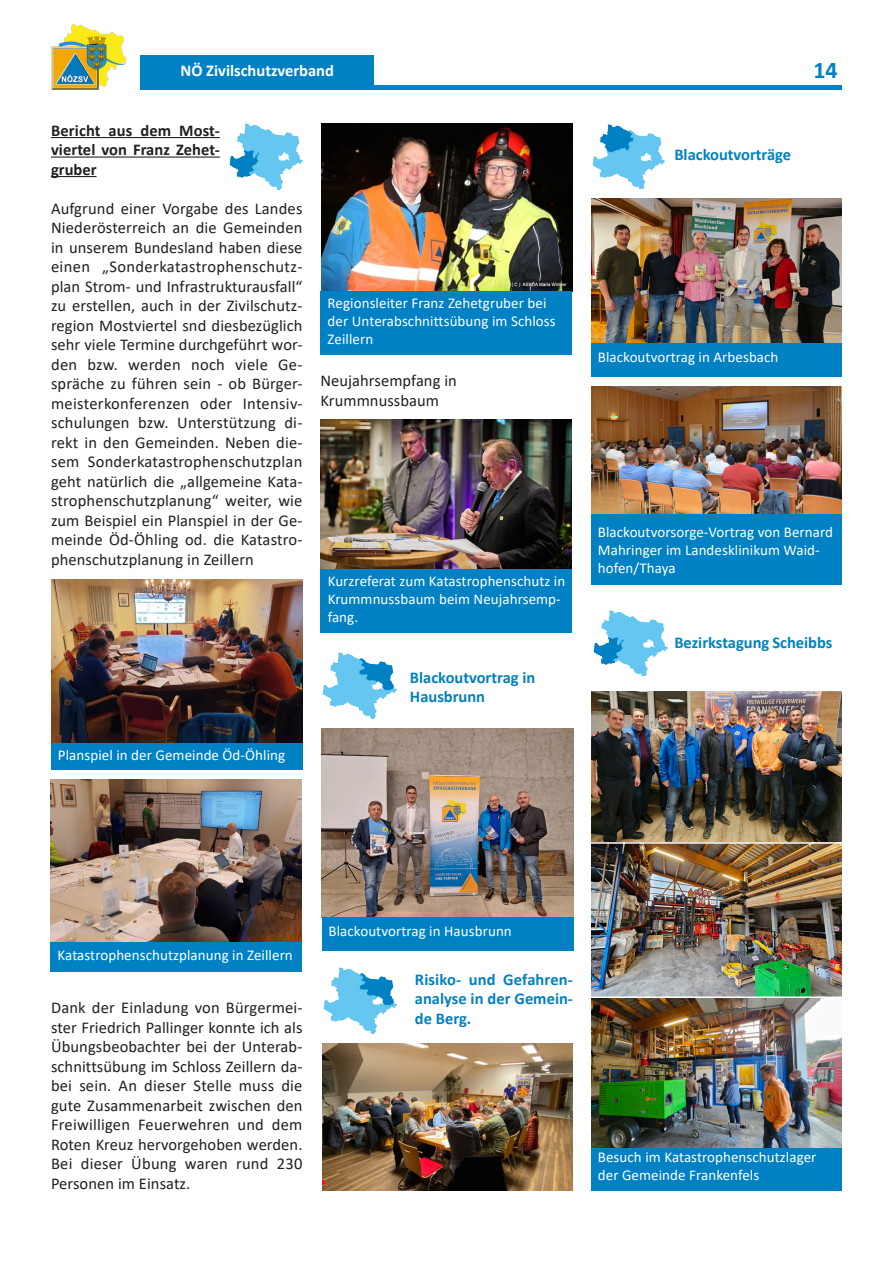
<style>
.page{position:relative;width:893px;height:1263px;background:#fff}
.page>*{position:absolute;margin:0;border:0;box-sizing:border-box;transform-origin:0 0}
.t1{font:700 24px "Calibri";color:#0081c4}
.t2{font:16.5px/19.5px "Calibri";letter-spacing:.005em;color:#231f20;text-align:justify}
.t3{font:700 16.5px/19.5px "Calibri";color:#0081c0;text-align:justify}
.t4{font:700 16.5px/19.5px "Calibri";letter-spacing:.005em;color:#231f20;text-align:justify}
.t5{font:700 16.5px "Calibri";color:#fff}
.t6{font:15px/18px "Calibri";letter-spacing:.005em;color:#fff}
</style>
<div class="page">
<hr style="left:51px;top:137px;width:169px;height:1px;background:#231f20">
<hr style="left:51px;top:157px;width:169px;height:1px;background:#231f20">
<hr style="left:51px;top:176px;width:46px;height:1px;background:#231f20">
<img style="left:51px;top:579px;width:252px;height:164px">
<div style="left:51px;top:743px;width:252px;height:27px;background:#0081c4"></div>
<img style="left:229px;top:123px;width:74px;height:66px">
<img style="left:51px;top:780px;width:251px;height:162px">
<div style="left:51px;top:942px;width:251px;height:30px;background:#0081c4"></div>
<img style="left:591px;top:199px;width:251px;height:144px">
<img style="left:592px;top:124px;width:72px;height:65px">
<div style="left:591px;top:343px;width:251px;height:34px;background:#0081c4"></div>
<img style="left:591px;top:387px;width:251px;height:128px">
<div style="left:591px;top:515px;width:251px;height:70px;background:#0081c4"></div>
<img style="left:323px;top:967px;width:74px;height:66px">
<img style="left:322px;top:1043px;width:251px;height:148px">
<img style="left:321px;top:124px;width:251px;height:167px">
<div style="left:321px;top:291px;width:251px;height:63px;background:#0081c4"></div>
<img style="left:321px;top:419px;width:251px;height:150px">
<div style="left:320px;top:569px;width:252px;height:63px;background:#0081c4"></div>
<img style="left:322px;top:728px;width:251px;height:189px">
<img style="left:322px;top:652px;width:75px;height:66px">
<div style="left:322px;top:917px;width:251px;height:34px;background:#0081c4"></div>
<img style="left:593px;top:610px;width:71px;height:66px">
<img style="left:591px;top:692px;width:251px;height:455px">
<div style="left:591px;top:1147px;width:251px;height:44px;background:#0081c4"></div>
<hr style="left:581px;top:842px;width:270px;height:2px;background:#fff">
<hr style="left:581px;top:996px;width:270px;height:2px;background:#fff">
<img style="left:51px;top:24px;width:76px;height:66px">
<hr style="left:140px;top:85px;width:702px;height:4px;background:#0081c4">
<div style="left:140px;top:56px;width:234px;height:33px;background:#0081c4"></div>
<p class="t5" style="left:180px;top:59px;width:155px">NÖ Zivilschutzverband</p>
<h1 class="t1" style="left:813px;top:53px;width:26px">14</h1>
<p class="t4" style="left:51px;top:120px;width:170px">Bericht aus dem Most&shy;viertel von Franz Zehet&shy;gruber</p>
<p class="t2" style="left:51px;top:198px;width:253px">Aufgrund einer Vorgabe des Landes Niederösterreich an die Gemeinden in unserem Bundesland haben diese einen „Sonderkatastrophenschutz&shy;plan Strom- und Infrastrukturausfall“ zu erstellen, auch in der Zivilschutz&shy;region Mostviertel snd diesbezüglich sehr viele Termine durchgeführt wor&shy;den bzw. werden noch viele Ge&shy;spräche zu führen sein - ob Bürger&shy;meisterkonferenzen oder Intensiv&shy;schulungen bzw. Unterstützung di&shy;rekt in den Gemeinden. Neben die&shy;sem Sonderkatastrophenschutzplan geht natürlich die „allgemeine Kata&shy;strophenschutzplanung“ weiter, wie zum Beispiel ein Planspiel in der Ge&shy;meinde Öd-Öhling od. die Katastro&shy;phenschutzplanung in Zeillern</p>
<p class="t6" style="left:58px;top:746px;width:229px">Planspiel in der Gemeinde Öd-Öhling</p>
<p class="t6" style="left:328px;top:294px;width:230px">Regionsleiter Franz Zehetgruber bei der Unterabschnittsübung im Schloss<br>Zeillern</p>
<p class="t2" style="left:320px;top:370px;width:138px">Neujahrsempfang in</p>
<p class="t2" style="left:320px;top:390px;width:120px">Krummnussbaum</p>
<p class="t6" style="left:328px;top:572px;width:239px">Kurzreferat zum Katastrophenschutz in<br>Krummnussbaum beim Neujahrsemp&shy;fang.</p>
<p class="t3" style="left:410px;top:667px;width:127px">Blackoutvortrag in<br>Hausbrunn</p>
<p class="t3" style="left:674px;top:144px;width:118px">Blackoutvorträge</p>
<p class="t6" style="left:598px;top:348px;width:182px">Blackoutvortrag in Arbesbach</p>
<p class="t6" style="left:598px;top:522px;width:237px">Blackoutvorsorge-Vortrag von Bernard<br>Mahringer im Landesklinikum Waid&shy;hofen/Thaya</p>
<p class="t3" style="left:674px;top:633px;width:160px">Bezirkstagung Scheibbs</p>
<p class="t6" style="left:58px;top:945px;width:237px">Katastrophenschutzplanung in Zeillern</p>
<p class="t2" style="left:51px;top:998px;width:253px">Dank der Einladung von Bürgermei&shy;ster Friedrich Pallinger konnte ich als Übungsbeobachter bei der Unterab&shy;schnittsübung im Schloss Zeillern da&shy;bei sein. An dieser Stelle muss die gute Zusammenarbeit zwischen den Freiwilligen Feuerwehren und dem Roten Kreuz hervorgehoben werden.<br>Bei dieser Übung waren rund 230<br>Personen im Einsatz.</p>
<p class="t6" style="left:329px;top:921px;width:185px">Blackoutvortrag in Hausbrunn</p>
<p class="t3" style="left:415px;top:969px;width:160px">Risiko- und Gefahren&shy;analyse in der Gemein&shy;de Berg.</p>
<p class="t6" style="left:598px;top:1147px;width:220px">Besuch im Katastrophenschutzlager der Gemeinde Frankenfels</p>
</div>
